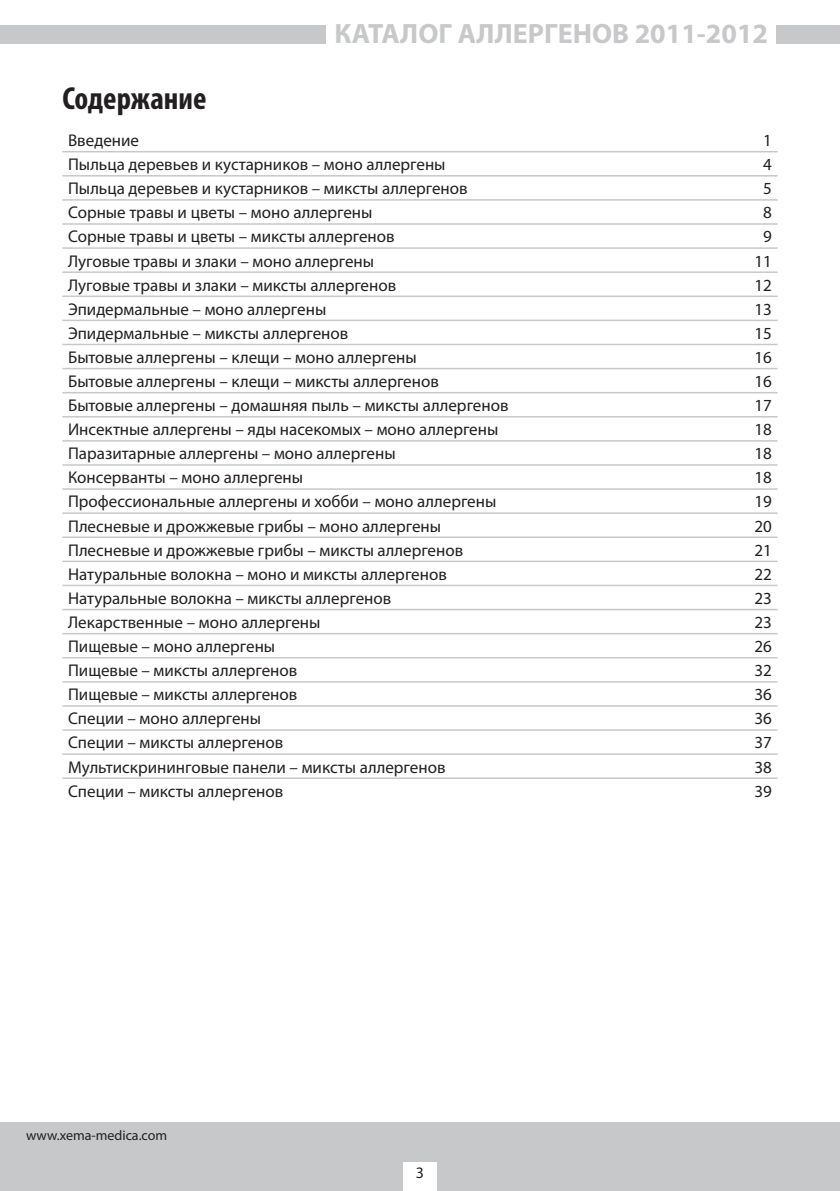
<style>
.page{position:relative;width:840px;height:1191px;background:#fff}
.page>*{position:absolute;margin:0;border:0;box-sizing:border-box;transform-origin:0 0}
.t1{font:700 condensed 32px "Myriad Pro";color:#231f20}
.t2{font:700 28px "Myriad Pro";color:#c7c8ca}
.текст_в_таблицах{font:17px "Myriad Pro";color:#231f20}
.t3{font:16px "Myriad Pro";color:#231f20}
.t4{font:14px "Myriad Pro";color:#231f20}
</style>
<div class="page">
<div style="left:0;top:1121px;width:839px;height:70px;background:#c7c8ca"></div>
<div style="left:0;top:25px;width:325px;height:18px;background:#c7c8ca"></div>
<div style="left:776px;top:25px;width:63px;height:18px;background:#c7c8ca"></div>
<div style="left:403px;top:1162px;width:34px;height:29px;background:#fff"></div>
<hr style="left:62px;top:151px;width:715px;height:1px;background:#c7c8ca">
<hr style="left:62px;top:175px;width:715px;height:1px;background:#c7c8ca">
<hr style="left:62px;top:199px;width:715px;height:2px;background:#c7c8ca">
<hr style="left:62px;top:223px;width:715px;height:2px;background:#c7c8ca">
<hr style="left:62px;top:247px;width:715px;height:2px;background:#c7c8ca">
<hr style="left:62px;top:271px;width:715px;height:2px;background:#c7c8ca">
<hr style="left:62px;top:295px;width:715px;height:2px;background:#c7c8ca">
<hr style="left:62px;top:320px;width:715px;height:1px;background:#c7c8ca">
<hr style="left:62px;top:344px;width:715px;height:1px;background:#c7c8ca">
<hr style="left:62px;top:368px;width:715px;height:1px;background:#c7c8ca">
<hr style="left:62px;top:392px;width:715px;height:1px;background:#c7c8ca">
<hr style="left:62px;top:416px;width:715px;height:1px;background:#c7c8ca">
<hr style="left:62px;top:440px;width:715px;height:1px;background:#c7c8ca">
<hr style="left:62px;top:464px;width:715px;height:2px;background:#c7c8ca">
<hr style="left:62px;top:488px;width:715px;height:2px;background:#c7c8ca">
<hr style="left:62px;top:512px;width:715px;height:2px;background:#c7c8ca">
<hr style="left:62px;top:536px;width:715px;height:2px;background:#c7c8ca">
<hr style="left:62px;top:560px;width:715px;height:2px;background:#c7c8ca">
<hr style="left:62px;top:584px;width:715px;height:2px;background:#c7c8ca">
<hr style="left:62px;top:609px;width:715px;height:1px;background:#c7c8ca">
<hr style="left:62px;top:633px;width:715px;height:1px;background:#c7c8ca">
<hr style="left:62px;top:657px;width:715px;height:1px;background:#c7c8ca">
<hr style="left:62px;top:681px;width:715px;height:1px;background:#c7c8ca">
<hr style="left:62px;top:705px;width:715px;height:1px;background:#c7c8ca">
<hr style="left:62px;top:729px;width:715px;height:2px;background:#c7c8ca">
<hr style="left:62px;top:753px;width:715px;height:2px;background:#c7c8ca">
<hr style="left:62px;top:777px;width:715px;height:2px;background:#c7c8ca">
<h2 class="t2" style="left:334px;top:16px;width:435px">КАТАЛОГ АЛЛЕРГЕНОВ 2011-2012</h2>
<p class="t1" style="left:62px;top:78px;width:145px">Содержание</p>
<p class="текст_в_таблицах" style="left:68px;top:130px;width:72px">Введение</p>
<p class="текст_в_таблицах" style="left:762px;top:130px;width:10px">1</p>
<p class="текст_в_таблицах" style="left:68px;top:154px;width:379px">Пыльца деревьев и кустарников – моно аллергены</p>
<p class="текст_в_таблицах" style="left:762px;top:154px;width:10px">4</p>
<p class="текст_в_таблицах" style="left:68px;top:178px;width:401px">Пыльца деревьев и кустарников – миксты аллергенов</p>
<p class="текст_в_таблицах" style="left:762px;top:178px;width:10px">5</p>
<p class="текст_в_таблицах" style="left:68px;top:202px;width:306px">Сорные травы и цветы – моно аллергены</p>
<p class="текст_в_таблицах" style="left:762px;top:202px;width:10px">8</p>
<p class="текст_в_таблицах" style="left:68px;top:226px;width:328px">Сорные травы и цветы – миксты аллергенов</p>
<p class="текст_в_таблицах" style="left:762px;top:226px;width:10px">9</p>
<p class="текст_в_таблицах" style="left:68px;top:250px;width:307px">Луговые травы и злаки – моно аллергены</p>
<p class="текст_в_таблицах" style="left:754px;top:250px;width:19px">11</p>
<p class="текст_в_таблицах" style="left:68px;top:274px;width:329px">Луговые травы и злаки – миксты аллергенов</p>
<p class="текст_в_таблицах" style="left:754px;top:274px;width:19px">12</p>
<p class="текст_в_таблицах" style="left:68px;top:298px;width:259px">Эпидермальные – моно аллергены</p>
<p class="текст_в_таблицах" style="left:754px;top:298px;width:19px">13</p>
<p class="текст_в_таблицах" style="left:68px;top:323px;width:282px">Эпидермальные – миксты аллергенов</p>
<p class="текст_в_таблицах" style="left:754px;top:323px;width:19px">15</p>
<p class="текст_в_таблицах" style="left:68px;top:347px;width:350px">Бытовые аллергены – клещи – моно аллергены</p>
<p class="текст_в_таблицах" style="left:754px;top:347px;width:19px">16</p>
<p class="текст_в_таблицах" style="left:68px;top:371px;width:372px">Бытовые аллергены – клещи – миксты аллергенов</p>
<p class="текст_в_таблицах" style="left:754px;top:371px;width:19px">16</p>
<p class="текст_в_таблицах" style="left:68px;top:395px;width:441px">Бытовые аллергены – домашняя пыль – миксты аллергенов</p>
<p class="текст_в_таблицах" style="left:754px;top:395px;width:19px">17</p>
<p class="текст_в_таблицах" style="left:68px;top:419px;width:431px">Инсектные аллергены – яды насекомых – моно аллергены</p>
<p class="текст_в_таблицах" style="left:754px;top:419px;width:19px">18</p>
<p class="текст_в_таблицах" style="left:68px;top:443px;width:329px">Паразитарные аллергены – моно аллергены</p>
<p class="текст_в_таблицах" style="left:754px;top:443px;width:19px">18</p>
<p class="текст_в_таблицах" style="left:68px;top:467px;width:236px">Консерванты – моно аллергены</p>
<p class="текст_в_таблицах" style="left:754px;top:467px;width:19px">18</p>
<p class="текст_в_таблицах" style="left:68px;top:491px;width:429px">Профессиональные аллергены и хобби – моно аллергены</p>
<p class="текст_в_таблицах" style="left:754px;top:491px;width:19px">19</p>
<p class="текст_в_таблицах" style="left:68px;top:515px;width:374px">Плесневые и дрожжевые грибы – моно аллергены</p>
<p class="текст_в_таблицах" style="left:754px;top:515px;width:19px">20</p>
<p class="текст_в_таблицах" style="left:68px;top:539px;width:396px">Плесневые и дрожжевые грибы – миксты аллергенов</p>
<p class="текст_в_таблицах" style="left:754px;top:539px;width:19px">21</p>
<p class="текст_в_таблицах" style="left:68px;top:563px;width:380px">Натуральные волокна – моно и миксты аллергенов</p>
<p class="текст_в_таблицах" style="left:754px;top:563px;width:19px">22</p>
<p class="текст_в_таблицах" style="left:68px;top:587px;width:324px">Натуральные волокна – миксты аллергенов</p>
<p class="текст_в_таблицах" style="left:754px;top:587px;width:19px">23</p>
<p class="текст_в_таблицах" style="left:68px;top:612px;width:254px">Лекарственные – моно аллергены</p>
<p class="текст_в_таблицах" style="left:754px;top:612px;width:19px">23</p>
<p class="текст_в_таблицах" style="left:68px;top:636px;width:209px">Пищевые – моно аллергены</p>
<p class="текст_в_таблицах" style="left:754px;top:636px;width:19px">26</p>
<p class="текст_в_таблицах" style="left:68px;top:660px;width:231px">Пищевые – миксты аллергенов</p>
<p class="текст_в_таблицах" style="left:754px;top:660px;width:19px">32</p>
<p class="текст_в_таблицах" style="left:68px;top:684px;width:231px">Пищевые – миксты аллергенов</p>
<p class="текст_в_таблицах" style="left:754px;top:684px;width:19px">36</p>
<p class="текст_в_таблицах" style="left:68px;top:708px;width:194px">Специи – моно аллергены</p>
<p class="текст_в_таблицах" style="left:754px;top:708px;width:19px">36</p>
<p class="текст_в_таблицах" style="left:68px;top:732px;width:217px">Специи – миксты аллергенов</p>
<p class="текст_в_таблицах" style="left:754px;top:732px;width:19px">37</p>
<p class="текст_в_таблицах" style="left:68px;top:756px;width:379px">Мультискрининговые панели – миксты аллергенов</p>
<p class="текст_в_таблицах" style="left:754px;top:756px;width:19px">38</p>
<p class="текст_в_таблицах" style="left:68px;top:780px;width:217px">Специи – миксты аллергенов</p>
<p class="текст_в_таблицах" style="left:754px;top:780px;width:19px">39</p>
<p class="t4" style="left:26px;top:1126px;width:142px">www.xema-medica.com</p>
<p class="t3" style="left:415px;top:1163px;width:10px">3</p>
</div>
